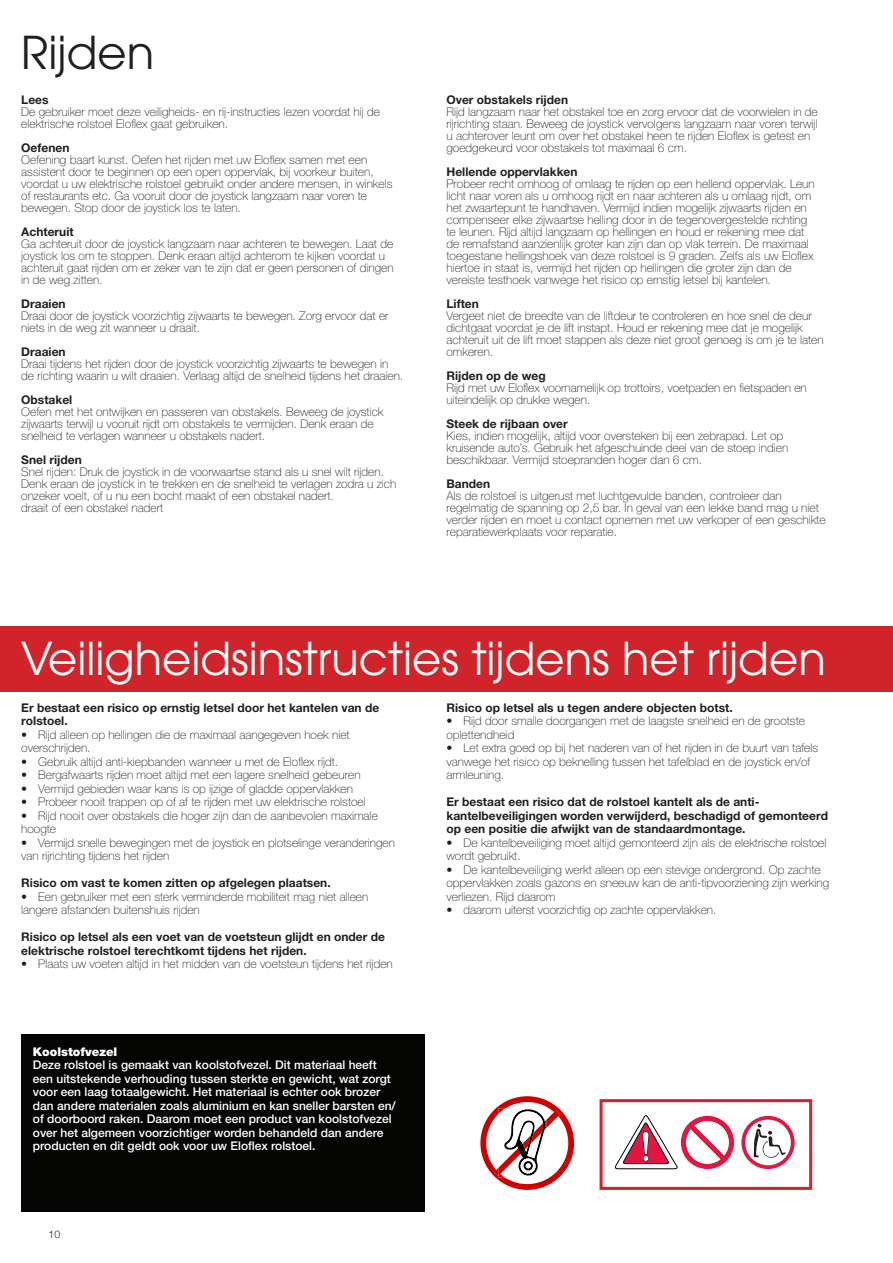
<style>
.page{position:relative;width:893px;height:1263px;background:#fff}
.page>*{position:absolute;margin:0;border:0;box-sizing:border-box;transform-origin:0 0}
.t1{font:45px "ITC Avant Garde Pro";color:#fff}
.t2{font:45px "ITC Avant Garde Pro";color:#231f20}
.Brödtext{font:100 12px/12px "Helvetica Neue LT Pro";color:#231f20}
.Brödtext-2{font:700 12px/13.5px "Helvetica Neue LT Pro";color:#231f20}
.Brödtext-3{font:500 12px/13.5px "Helvetica Neue LT Pro";color:#fff}
.Brödtext-4{font:900 12px "Helvetica Neue LT Pro";color:#fff}
.t3{font:300 10.5px "Helvetica Neue";color:#231f20}
</style>
<div class="page">
<div style="left:21px;top:1034px;width:404px;height:178px;background:#040503"></div>
<div style="left:0;top:626px;width:892px;height:66px;background:#d1232a"></div>
<div style="left:600px;top:1099px;width:212px;height:91px;border:3px solid #d1232a"></div>
<svg style="left:615px;top:1115px;width:119px;height:54px"></svg>
<svg style="left:741px;top:1116px;width:54px;height:53px"></svg>
<svg style="left:480px;top:1096px;width:94px;height:94px"></svg>
<p class="t2" style="left:21px;top:24px;width:134px">Rijden</p>
<p class="Brödtext-2" style="left:21px;top:93px;width:29px">Lees</p>
<p class="Brödtext" style="left:21px;top:106px;width:360px">De gebruiker moet deze veiligheids- en rij-instructies lezen voordat hij de elektrische rolstoel Eloflex gaat gebruiken.</p>
<p class="Brödtext-2" style="left:21px;top:141px;width:50px">Oefenen</p>
<p class="Brödtext" style="left:21px;top:154px;width:373px">Oefening baart kunst. Oefen het rijden met uw Eloflex samen met een assistent door te beginnen op een open oppervlak, bij voorkeur buiten, voordat u uw elektrische rolstoel gebruikt onder andere mensen, in winkels of restaurants etc. Ga vooruit door de joystick langzaam naar voren te bewegen. Stop door de joystick los te laten.</p>
<p class="Brödtext-2" style="left:21px;top:225px;width:54px">Achteruit</p>
<p class="Brödtext" style="left:21px;top:238px;width:374px">Ga achteruit door de joystick langzaam naar achteren te bewegen. Laat de joystick los om te stoppen. Denk eraan altijd achterom te kijken voordat u achteruit gaat rijden om er zeker van te zijn dat er geen personen of dingen in de weg zitten.</p>
<p class="Brödtext-2" style="left:21px;top:297px;width:46px">Draaien</p>
<p class="Brödtext" style="left:21px;top:310px;width:369px">Draai door de joystick voorzichtig zijwaarts te bewegen. Zorg ervoor dat er niets in de weg zit wanneer u draait.</p>
<p class="Brödtext-2" style="left:21px;top:345px;width:46px">Draaien</p>
<p class="Brödtext" style="left:21px;top:358px;width:383px">Draai tijdens het rijden door de joystick voorzichtig zijwaarts te bewegen in de richting waarin u wilt draaien. Verlaag altijd de snelheid tijdens het draaien.</p>
<p class="Brödtext-2" style="left:21px;top:393px;width:53px">Obstakel</p>
<p class="Brödtext" style="left:21px;top:406px;width:364px">Oefen met het ontwijken en passeren van obstakels. Beweeg de joystick zijwaarts terwijl u vooruit rijdt om obstakels te vermijden. Denk eraan de snelheid te verlagen wanneer u obstakels nadert.</p>
<p class="Brödtext-2" style="left:21px;top:453px;width:62px">Snel rijden</p>
<p class="Brödtext" style="left:21px;top:466px;width:376px">Snel rijden: Druk de joystick in de voorwaartse stand als u snel wilt rijden.<br>Denk eraan de joystick in te trekken en de snelheid te verlagen zodra u zich onzeker voelt, of u nu een bocht maakt of een obstakel nadert.</p>
<p class="Brödtext" style="left:21px;top:502px;width:143px">draait of een obstakel nadert</p>
<p class="Brödtext-2" style="left:446px;top:93px;width:123px">Over obstakels rijden</p>
<p class="Brödtext" style="left:446px;top:106px;width:373px">Rijd langzaam naar het obstakel toe en zorg ervoor dat de voorwielen in de rijrichting staan. Beweeg de joystick vervolgens langzaam naar voren terwijl u achterover leunt om over het obstakel heen te rijden Eloflex is getest en goedgekeurd voor obstakels tot maximaal 6 cm.</p>
<p class="Brödtext-2" style="left:446px;top:165px;width:133px">Hellende oppervlakken</p>
<p class="Brödtext" style="left:446px;top:178px;width:370px">Probeer recht omhoog of omlaag te rijden op een hellend oppervlak. Leun licht naar voren als u omhoog rijdt en naar achteren als u omlaag rijdt, om het zwaartepunt te handhaven. Vermijd indien mogelijk zijwaarts rijden en compenseer elke zijwaartse helling door in de tegenovergestelde richting te leunen. Rijd altijd langzaam op hellingen en houd er rekening mee dat de remafstand aanzienlijk groter kan zijn dan op vlak terrein. De maximaal toegestane hellingshoek van deze rolstoel is 9 graden. Zelfs als uw Eloflex hiertoe in staat is, vermijd het rijden op hellingen die groter zijn dan de vereiste testhoek vanwege het risico op ernstig letsel bij kantelen.</p>
<p class="Brödtext-2" style="left:446px;top:297px;width:34px">Liften</p>
<p class="Brödtext" style="left:446px;top:310px;width:379px">Vergeet niet de breedte van de liftdeur te controleren en hoe snel de deur dichtgaat voordat je de lift instapt. Houd er rekening mee dat je mogelijk achteruit uit de lift moet stappen als deze niet groot genoeg is om je te laten omkeren.</p>
<p class="Brödtext-2" style="left:446px;top:369px;width:101px">Rijden op de weg</p>
<p class="Brödtext" style="left:446px;top:382px;width:362px">Rijd met uw Eloflex voornamelijk op trottoirs, voetpaden en fietspaden en uiteindelijk op drukke wegen.</p>
<p class="Brödtext-2" style="left:446px;top:417px;width:123px">Steek de rijbaan over</p>
<p class="Brödtext" style="left:446px;top:430px;width:343px">Kies, indien mogelijk, altijd voor oversteken bij een zebrapad. Let op kruisende auto’s. Gebruik het afgeschuinde deel van de stoep indien beschikbaar. Vermijd stoepranden hoger dan 6 cm.</p>
<p class="Brödtext-2" style="left:446px;top:477px;width:45px">Banden</p>
<p class="Brödtext" style="left:446px;top:490px;width:381px">Als de rolstoel is uitgerust met luchtgevulde banden, controleer dan regelmatig de spanning op 2,5 bar. In geval van een lekke band mag u niet verder rijden en moet u contact opnemen met uw verkoper of een geschikte reparatiewerkplaats voor reparatie.</p>
<p class="t1" style="left:21px;top:630px;width:806px">Veiligheidsinstructies tijdens het rijden</p>
<p class="Brödtext-2" style="left:21px;top:701px;width:359px">Er bestaat een risico op ernstig letsel door het kantelen van de rolstoel.</p>
<p class="Brödtext" style="left:21px;top:728px;width:330px;line-height:13.5px">• Rijd alleen op hellingen die de maximaal aangegeven hoek niet overschrijden.</p>
<p class="Brödtext" style="left:21px;top:756px;width:319px">• Gebruik altijd anti-kiepbanden wanneer u met de Eloflex rijdt.</p>
<p class="Brödtext" style="left:21px;top:769px;width:341px">• Bergafwaarts rijden moet altijd met een lagere snelheid gebeuren</p>
<p class="Brödtext" style="left:21px;top:783px;width:333px">• Vermijd gebieden waar kans is op ijzige of gladde oppervlakken</p>
<p class="Brödtext" style="left:21px;top:796px;width:346px">• Probeer nooit trappen op of af te rijden met uw elektrische rolstoel</p>
<p class="Brödtext" style="left:21px;top:809px;width:358px;line-height:13.5px">• Rijd nooit over obstakels die hoger zijn dan de aanbevolen maximale hoogte</p>
<p class="Brödtext" style="left:21px;top:836px;width:375px;line-height:13.5px">• Vermijd snelle bewegingen met de joystick en plotselinge veranderingen van rijrichting tijdens het rijden</p>
<p class="Brödtext-2" style="left:21px;top:876px;width:311px">Risico om vast te komen zitten op afgelegen plaatsen.</p>
<p class="Brödtext" style="left:21px;top:890px;width:349px;line-height:13.5px">• Een gebruiker met een sterk verminderde mobiliteit mag niet alleen langere afstanden buitenshuis rijden</p>
<p class="Brödtext-2" style="left:21px;top:930px;width:365px">Risico op letsel als een voet van de voetsteun glijdt en onder de elektrische rolstoel terechtkomt tijdens het rijden.</p>
<p class="Brödtext" style="left:21px;top:958px;width:373px">• Plaats uw voeten altijd in het midden van de voetsteun tijdens het rijden</p>
<p class="Brödtext-4" style="left:33px;top:1044px;width:86px">Koolstofvezel</p>
<p class="Brödtext-3" style="left:33px;top:1058px;width:364px">Deze rolstoel is gemaakt van koolstofvezel. Dit materiaal heeft een uitstekende verhouding tussen sterkte en gewicht, wat zorgt voor een laag totaalgewicht. Het materiaal is echter ook brozer dan andere materialen zoals aluminium en kan sneller barsten en/ of doorboord raken. Daarom moet een product van koolstofvezel over het algemeen voorzichtiger worden behandeld dan andere producten en dit geldt ook voor uw Eloflex rolstoel.</p>
<p class="t3" style="left:49px;top:1226px;width:13px">10</p>
<p class="Brödtext-2" style="left:446px;top:701px;width:288px">Risico op letsel als u tegen andere objecten botst.</p>
<p class="Brödtext" style="left:446px;top:714px;width:360px;line-height:13.5px">• Rijd door smalle doorgangen met de laagste snelheid en de grootste oplettendheid</p>
<p class="Brödtext" style="left:446px;top:741px;width:373px;line-height:13.5px">• Let extra goed op bij het naderen van of het rijden in de buurt van tafels vanwege het risico op beknelling tussen het tafelblad en de joystick en/of armleuning.</p>
<p class="Brödtext-2" style="left:446px;top:795px;width:383px">Er bestaat een risico dat de rolstoel kantelt als de anti&shy;kantelbeveiligingen worden verwijderd, beschadigd of gemonteerd op een positie die afwijkt van de standaardmontage.</p>
<p class="Brödtext" style="left:446px;top:836px;width:382px;line-height:13.5px">• De kantelbeveiliging moet altijd gemonteerd zijn als de elektrische rolstoel wordt gebruikt.</p>
<p class="Brödtext" style="left:446px;top:863px;width:384px;line-height:13.5px">• De kantelbeveiliging werkt alleen op een stevige ondergrond. Op zachte oppervlakken zoals gazons en sneeuw kan de anti-tipvoorziening zijn werking verliezen. Rijd daarom</p>
<p class="Brödtext" style="left:446px;top:904px;width:272px">• daarom uiterst voorzichtig op zachte oppervlakken.</p>
</div>
